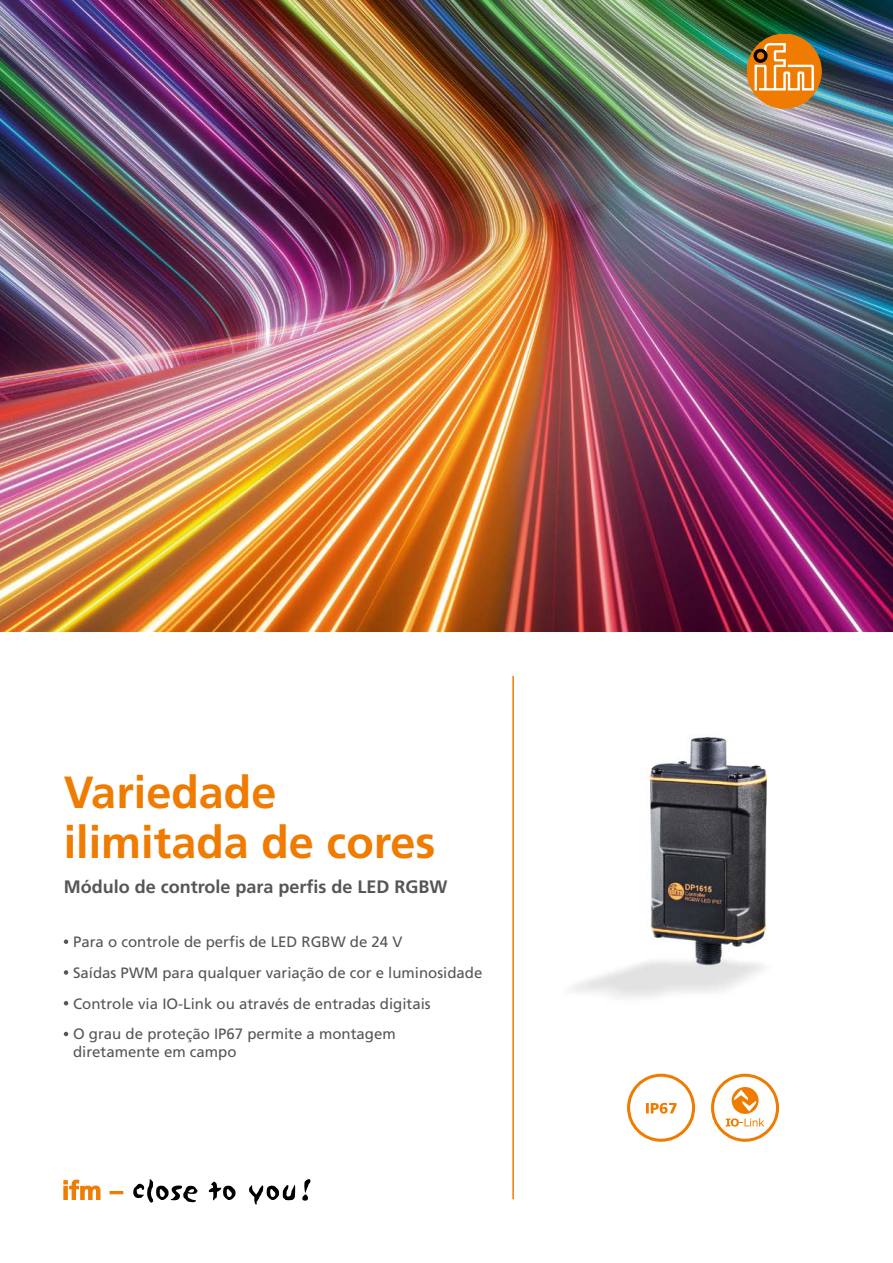
<style>
.page{position:relative;width:893px;height:1263px;background:#fff}
.page>*{position:absolute;margin:0;border:0;box-sizing:border-box;transform-origin:0 0}
.Titel_Headline_30pt{font:700 45px/49.5px "Frutiger LT Com";color:#ef7c00}
.Titel_Subheadline_12pt{font:700 18px "Frutiger LT Com";color:#565656}
.Features{font:15px/18px "Frutiger LT Com";color:#565656}
</style>
<div class="page">
<img style="left:572px;top:737px;width:196px;height:261px">
<img style="left:0;top:0;width:893px;height:631px">
<svg style="left:64px;top:1180px;width:36px;height:20px"></svg>
<svg style="left:110px;top:1191px;width:13px;height:3px"></svg>
<svg style="left:133px;top:1179px;width:64px;height:24px"></svg>
<svg style="left:209px;top:1182px;width:27px;height:18px"></svg>
<svg style="left:249px;top:1185px;width:46px;height:19px"></svg>
<svg style="left:302px;top:1179px;width:8px;height:22px"></svg>
<hr style="left:512px;top:676px;width:2px;height:523px;background:#ef7c00">
<div style="left:747px;top:34px;width:74px;height:74px;background:#ef7c00;border-radius:50%"></div>
<div style="left:747px;top:34px;width:74px;height:74px;border:1px solid #ef7c00;border-radius:50%"></div>
<svg style="left:754px;top:43px;width:60px;height:47px"></svg>
<svg style="left:64px;top:939px;width:4px;height:5px"></svg>
<svg style="left:64px;top:970px;width:4px;height:5px"></svg>
<svg style="left:64px;top:1001px;width:4px;height:4px"></svg>
<svg style="left:64px;top:1032px;width:4px;height:4px"></svg>
<svg style="left:627px;top:1074px;width:68px;height:68px"></svg>
<svg style="left:711px;top:1074px;width:68px;height:68px"></svg>
<p class="Titel_Headline_30pt" style="left:64px;top:768px;width:373px">Variedade ilimitada de cores</p>
<p class="Titel_Subheadline_12pt" style="left:64px;top:876px;width:385px">Módulo de controle para perfis de LED RGBW</p>
<p class="Features" style="left:73px;top:933px;width:331px">Para o controle de perfis de LED RGBW de 24 V</p>
<p class="Features" style="left:73px;top:964px;width:411px">Saídas PWM para qualquer variação de cor e luminosidade</p>
<p class="Features" style="left:73px;top:994px;width:359px">Controle via IO-Link ou através de entradas digitais</p>
<p class="Features" style="left:73px;top:1025px;width:324px">O grau de proteção IP67 permite a montagem diretamente em campo</p>
</div>
